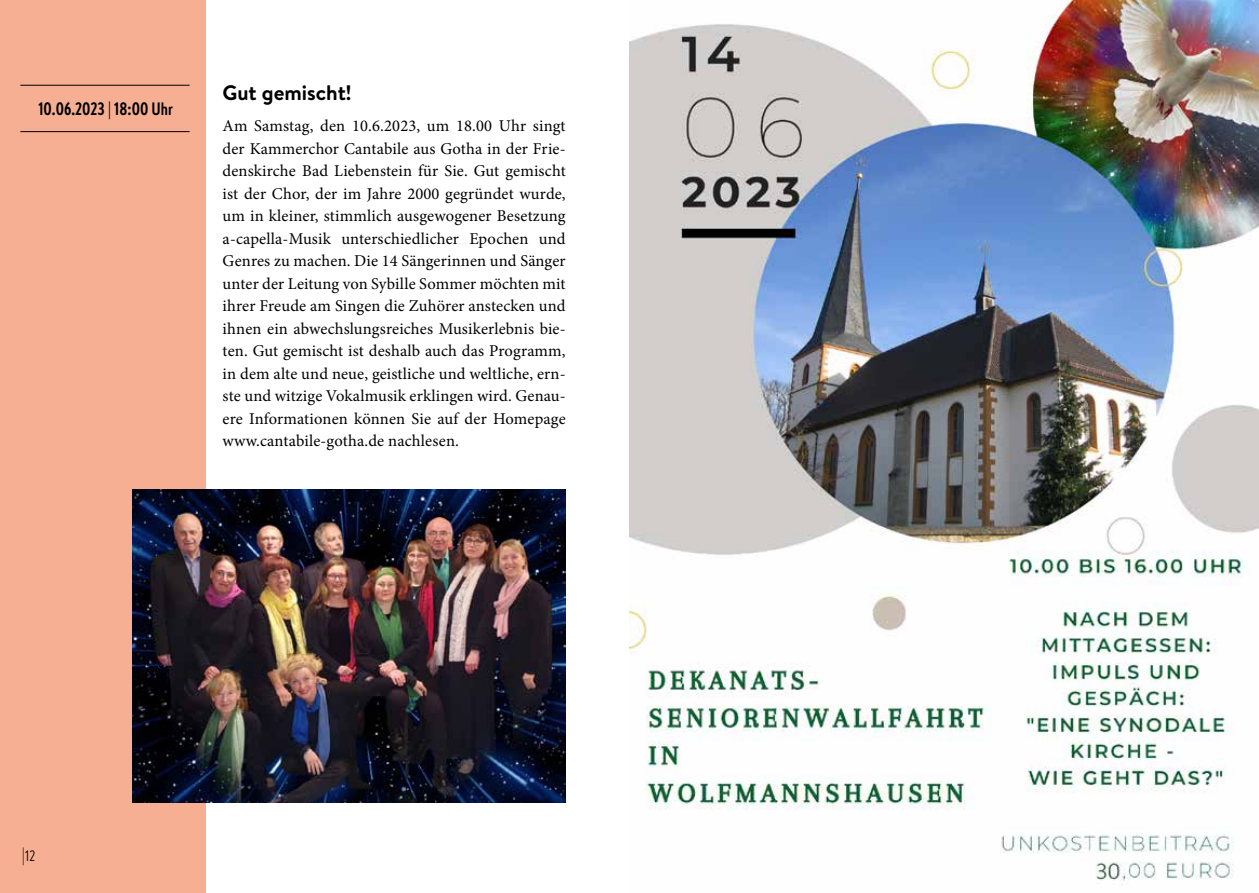
<style>
.page{position:relative;width:1259px;height:893px;background:#fff}
.page>*{position:absolute;margin:0;border:0;box-sizing:border-box;transform-origin:0 0}
.t1{font:700 21px "Brandon Text";color:#000}
.t2{font:700 18px "Brandon Text Cond";letter-spacing:.005em;color:#000}
.t3{font:16.5px/22.5px "Minion Pro";letter-spacing:.01em;color:#000;text-align:justify}
.t4{font:15px "Brandon Text Cond";color:#000}
.s1{font-size:18px}
</style>
<div class="page">
<div style="left:0;top:0;width:206px;height:893px;background:#f6af93"></div>
<img style="left:133px;top:489px;width:432px;height:313px">
<hr style="left:20px;top:85px;width:170px;height:1px;background:#000">
<hr style="left:20px;top:131px;width:170px;height:1px;background:#000">
<img style="left:629px;top:0;width:630px;height:881px">
<p class="t2" style="left:38px;top:96px;width:136px">10.06.2023 | 18:00 Uhr</p>
<p class="t1" style="left:223px;top:78px;width:130px">Gut gemischt!</p>
<p class="t3" style="left:223px;top:115px;width:345px">Am Samstag, den 10.6.2023, um 18.00 Uhr singt der Kammerchor Cantabile aus Gotha in der Frie&shy;denskirche Bad Liebenstein für Sie. Gut gemischt ist der Chor, der im Jahre 2000 gegründet wurde, um in kleiner, stimmlich ausgewogener Besetzung a-capella-Musik unterschiedlicher Epochen und Genres zu machen. Die 14 Sängerinnen und Sänger unter der Leitung von Sybille Sommer möchten mit ihrer Freude am Singen die Zuhörer anstecken und ihnen ein abwechslungsreiches Musikerlebnis bie&shy;ten. Gut gemischt ist deshalb auch das Programm, in dem alte und neue, geistliche und weltliche, ern&shy;ste und witzige Vokalmusik erklingen wird. Genau&shy;ere Informationen können Sie auf der Homepage www.cantabile-gotha.de nachlesen.</p>
<p class="t4" style="left:22px;top:846px;width:15px"><span class="s1">|</span>12</p>
</div>
